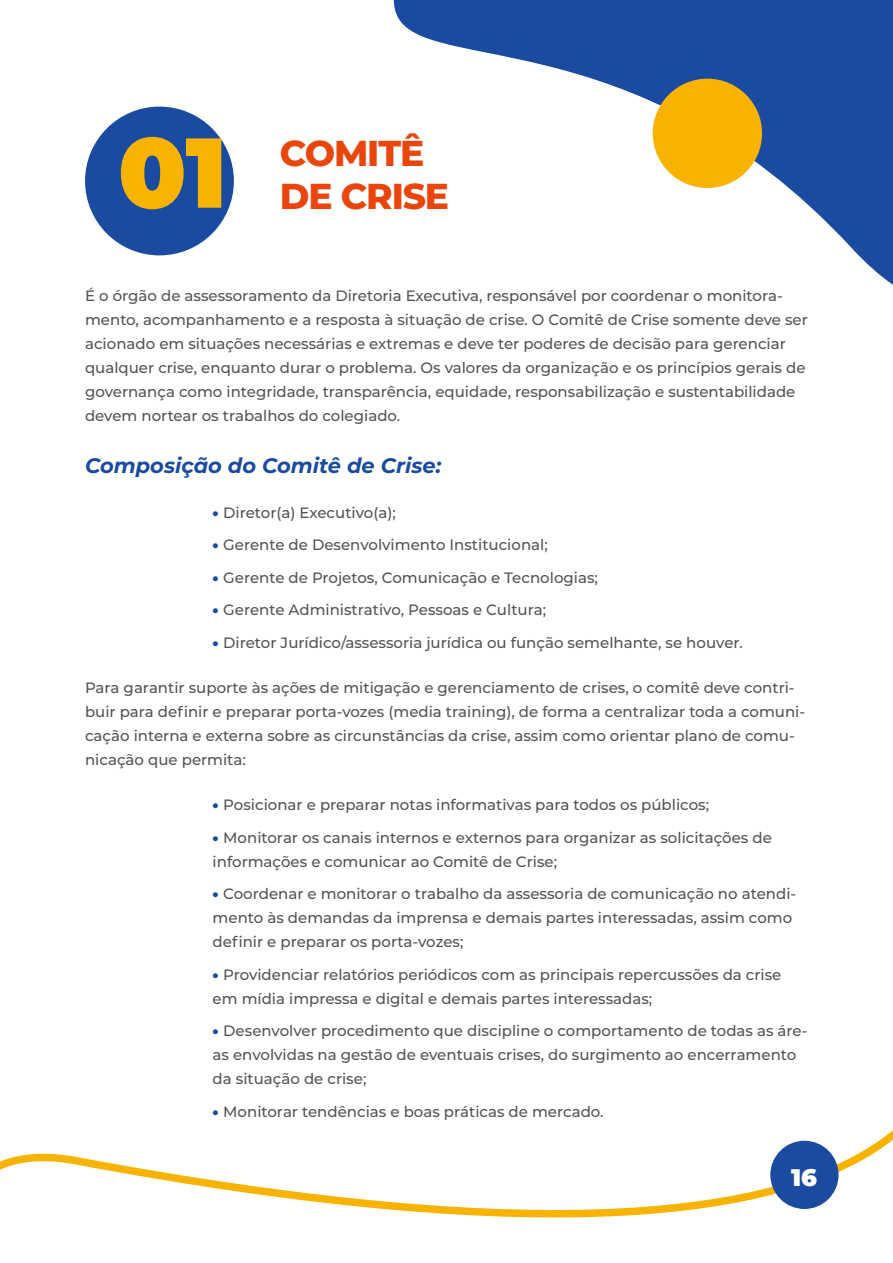
<style>
.page{position:relative;width:893px;height:1263px;background:#fff}
.page>*{position:absolute;margin:0;border:0;box-sizing:border-box;transform-origin:0 0}
.t1{font:900 99px "Montserrat";color:#f7b300}
.t2{font:800 36px "Montserrat";letter-spacing:-.03em;color:#e8460c}
.t3{font:900 24px "Montserrat";color:#fff}
.t4{font:italic 700 21px "Montserrat";color:#1a4ba0}
.t5{font:500 15px/24px "Montserrat";color:#545454}
.s1{font-weight:900;color:#1a4ba0}
</style>
<div class="page">
<svg style="left:0;top:1130px;width:893px;height:88px"></svg>
<div style="left:770px;top:1141px;width:68px;height:68px;background:#1a4ba0;border-radius:50%"></div>
<div style="left:85px;top:107px;width:149px;height:148px;background:#1a4ba0;border-radius:50%"></div>
<svg style="left:393px;top:0;width:500px;height:285px"></svg>
<div style="left:653px;top:79px;width:109px;height:109px;background:#f7b300;border-radius:50%"></div>
<h1 class="t1" style="left:118px;top:98px;width:110px">01</h1>
<h2 class="t2" style="left:280px;top:127px;width:146px">COMITÊ</h2>
<h2 class="t2" style="left:280px;top:170px;width:171px">DE CRISE</h2>
<p class="t5" style="left:85px;top:283px;width:724px">É o órgão de assessoramento da Diretoria Executiva, responsável por coordenar o monitora&shy;mento, acompanhamento e a resposta à situação de crise. O Comitê de Crise somente deve ser acionado em situações necessárias e extremas e deve ter poderes de decisão para gerenciar qualquer crise, enquanto durar o problema. Os valores da organização e os princípios gerais de governança como integridade, transparência, equidade, responsabilização e sustentabilidade devem nortear os trabalhos do colegiado.</p>
<h3 class="t4" style="left:85px;top:450px;width:358px">Composição do Comitê de Crise:</h3>
<p class="t5" style="left:213px;top:500px;width:185px"><span class="s1">•</span> Diretor(a) Executivo(a);</p>
<p class="t5" style="left:213px;top:532px;width:337px"><span class="s1">•</span> Gerente de Desenvolvimento Institucional;</p>
<p class="t5" style="left:213px;top:565px;width:387px"><span class="s1">•</span> Gerente de Projetos, Comunicação e Tecnologias;</p>
<p class="t5" style="left:213px;top:597px;width:335px"><span class="s1">•</span> Gerente Administrativo, Pessoas e Cultura;</p>
<p class="t5" style="left:213px;top:630px;width:532px"><span class="s1">•</span> Diretor Jurídico/assessoria jurídica ou função semelhante, se houver.</p>
<p class="t5" style="left:85px;top:675px;width:722px">Para garantir suporte às ações de mitigação e gerenciamento de crises, o comitê deve contri&shy;buir para definir e preparar porta-vozes (media training), de forma a centralizar toda a comuni&shy;cação interna e externa sobre as circunstâncias da crise, assim como orientar plano de comu&shy;nicação que permita:</p>
<p class="t5" style="left:213px;top:792px;width:498px"><span class="s1">•</span> Posicionar e preparar notas informativas para todos os públicos;</p>
<p class="t5" style="left:213px;top:825px;width:561px"><span class="s1">•</span> Monitorar os canais internos e externos para organizar as solicitações de informações e comunicar ao Comitê de Crise;</p>
<p class="t5" style="left:213px;top:881px;width:585px"><span class="s1">•</span> Coordenar e monitorar o trabalho da assessoria de comunicação no atendi&shy;mento às demandas da imprensa e demais partes interessadas, assim como definir e preparar os porta-vozes;</p>
<p class="t5" style="left:213px;top:962px;width:570px"><span class="s1">•</span> Providenciar relatórios periódicos com as principais repercussões da crise em mídia impressa e digital e demais partes interessadas;</p>
<p class="t5" style="left:213px;top:1018px;width:596px"><span class="s1">•</span> Desenvolver procedimento que discipline o comportamento de todas as áre&shy;as envolvidas na gestão de eventuais crises, do surgimento ao encerramento da situação de crise;</p>
<p class="t5" style="left:213px;top:1099px;width:393px"><span class="s1">•</span> Monitorar tendências e boas práticas de mercado.</p>
<h3 class="t3" style="left:791px;top:1160px;width:27px">16</h3>
</div>
